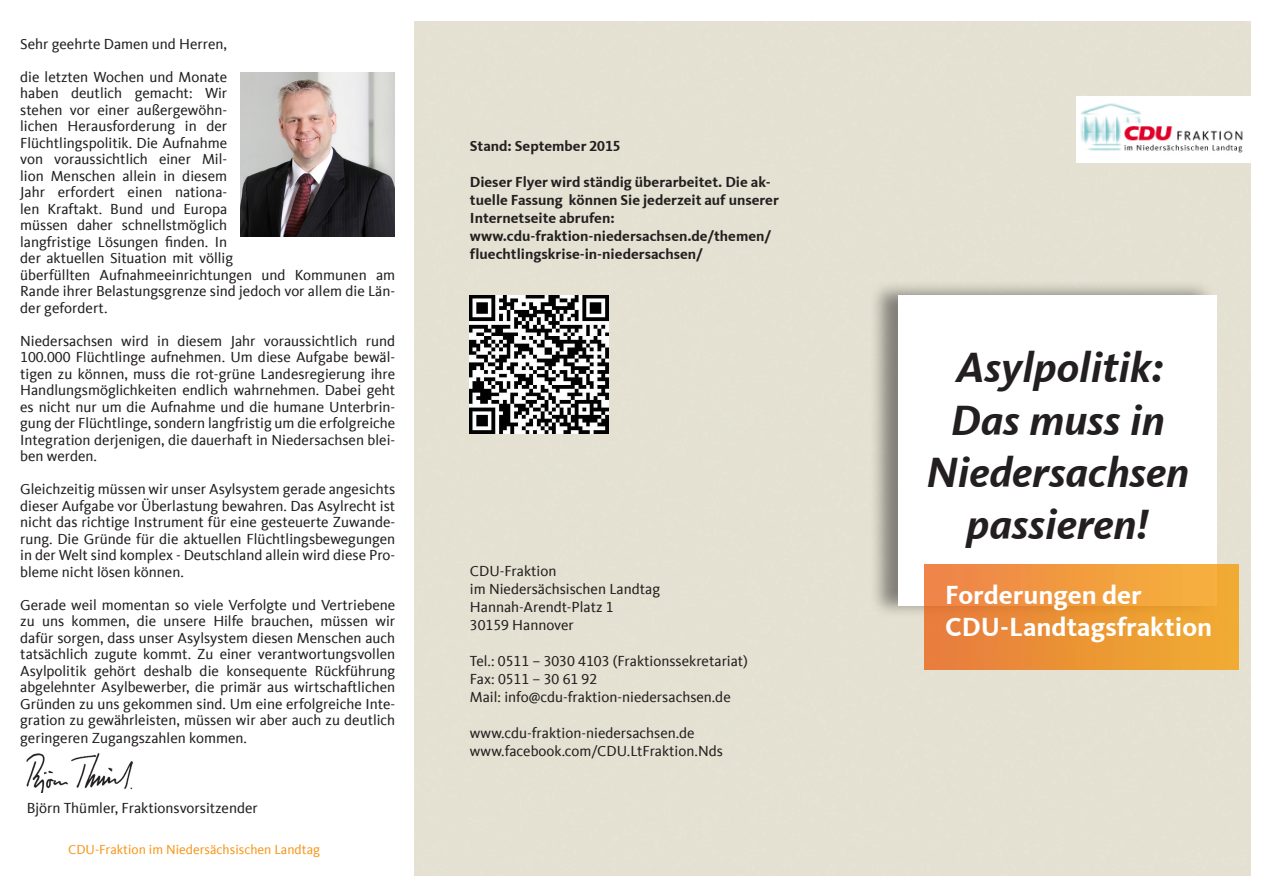
<style>
.page{position:relative;width:1263px;height:893px;background:#fff}
.page>*{position:absolute;margin:0;border:0;box-sizing:border-box;transform-origin:0 0}
.t1{font:italic 700 43.5px/52.2px "CDU Kievit Tab";color:#231f20;text-align:center}
.t2{font:700 27px/32.4px "CDU Kievit Tab";color:#fff}
.t3{font:15px/16.5px "CDU Kievit Tab";color:#231f20}
.t4{font:700 15px/18px "CDU Kievit Tab";color:#231f20}
.t5{font:13.5px "CDU Kievit Tab";color:#f7981d}
</style>
<div class="page">
<div style="left:415px;top:21px;width:835px;height:855px;background:#e4e1d2"></div>
<div style="left:869px;top:280px;width:348px;height:338px;background:#231f20;opacity:.5"></div>
<div style="left:898px;top:296px;width:319px;height:310px;background:#fff"></div>
<img style="left:925px;top:564px;width:313px;height:106px">
<img style="left:1076px;top:97px;width:174px;height:66px">
<img style="left:26px;top:753px;width:106px;height:39px">
<img style="left:240px;top:72px;width:154px;height:164px">
<img style="left:470px;top:296px;width:138px;height:138px">
<p class="t3" style="left:20px;top:36px;width:208px">Sehr geehrte Damen und Herren,</p>
<p class="t3" style="left:20px;top:69px;width:376px">die letzten Wochen und Monate<br>haben deutlich gemacht: Wir<br>stehen vor einer außergewöhn-<br>lichen Herausforderung in der<br>Flüchtlingspolitik. Die Aufnahme<br>von voraussichtlich einer Mil-<br>lion Menschen allein in diesem<br>Jahr erfordert einen nationa-<br>len Kraftakt. Bund und Europa<br>müssen daher schnellstmöglich<br>langfristige Lösungen finden. In<br>der aktuellen Situation mit völlig<br>überfüllten Aufnahmeeinrichtungen und Kommunen am Rande ihrer Belastungsgrenze sind jedoch vor allem die Län&shy;der gefordert.</p>
<p class="t3" style="left:20px;top:333px;width:377px;text-align:justify">Niedersachsen wird in diesem Jahr voraussichtlich rund 100.000 Flüchtlinge aufnehmen. Um diese Aufgabe bewäl&shy;tigen zu können, muss die rot-grüne Landesregierung ihre Handlungsmöglichkeiten endlich wahrnehmen. Dabei geht es nicht nur um die Aufnahme und die humane Unterbrin&shy;gung der Flüchtlinge, sondern langfristig um die erfolgreiche Integration derjenigen, die dauerhaft in Niedersachsen blei&shy;ben werden.</p>
<p class="t3" style="left:20px;top:481px;width:377px;text-align:justify">Gleichzeitig müssen wir unser Asylsystem gerade angesichts dieser Aufgabe vor Überlastung bewahren. Das Asylrecht ist nicht das richtige Instrument für eine gesteuerte Zuwande&shy;rung. Die Gründe für die aktuellen Flüchtlingsbewegungen in der Welt sind komplex - Deutschland allein wird diese Pro&shy;bleme nicht lösen können.</p>
<p class="t3" style="left:20px;top:597px;width:377px;text-align:justify">Gerade weil momentan so viele Verfolgte und Vertriebene zu uns kommen, die unsere Hilfe brauchen, müssen wir dafür sorgen, dass unser Asylsystem diesen Menschen auch tatsächlich zugute kommt. Zu einer verantwortungsvollen Asylpolitik gehört deshalb die konsequente Rückführung abgelehnter Asylbewerber, die primär aus wirtschaftlichen Gründen zu uns gekommen sind. Um eine erfolgreiche Inte&shy;gration zu gewährleisten, müssen wir aber auch zu deutlich</p>
<p class="t3" style="left:20px;top:730px;width:228px">geringeren Zugangszahlen kommen.</p>
<p class="t3" style="left:27px;top:800px;width:232px">Björn Thümler, Fraktionsvorsitzender</p>
<p class="t5" style="left:68px;top:842px;width:254px">CDU-Fraktion im Niedersächsischen Landtag</p>
<p class="t4" style="left:470px;top:137px;width:152px">Stand: September 2015</p>
<p class="t4" style="left:470px;top:173px;width:310px">Dieser Flyer wird ständig überarbeitet. Die ak&shy;tuelle Fassung können Sie jederzeit auf unserer Internetseite abrufen: www.cdu-fraktion-niedersachsen.de/themen/ fluechtlingskrise-in-niedersachsen/</p>
<p class="t3" style="left:470px;top:562px;width:192px;line-height:18px">CDU-Fraktion<br>im Niedersächsischen Landtag<br>Hannah-Arendt-Platz 1<br>30159 Hannover</p>
<p class="t3" style="left:470px;top:652px;width:280px;line-height:18px">Tel.: 0511 – 3030 4103 (Fraktionssekretariat)<br>Fax: 0511 – 30 61 92<br>Mail: info@cdu-fraktion-niedersachsen.de</p>
<p class="t3" style="left:470px;top:724px;width:254px;line-height:18px">www.cdu-fraktion-niedersachsen.de www.facebook.com/CDU.LtFraktion.Nds</p>
<h1 class="t1" style="left:926px;top:341px;width:264px">Asylpolitik:<br>Das muss in<br>Niedersachsen passieren!</h1>
<h2 class="t2" style="left:945px;top:578px;width:269px">Forderungen der<br>CDU-Landtagsfraktion</h2>
</div>
